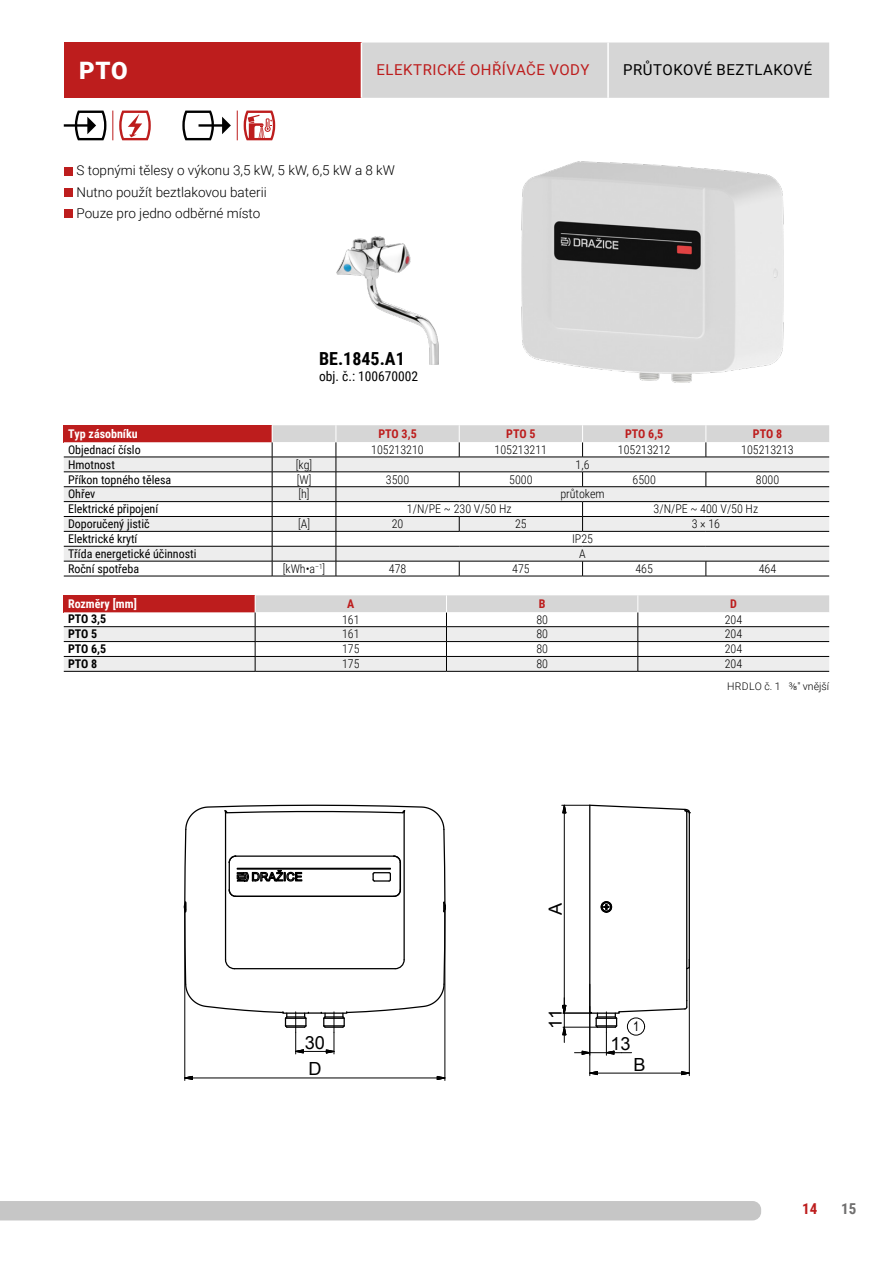
<style>
.page{position:relative;width:893px;height:1263px;background:#fff}
.page>*{position:absolute;margin:0;border:0;box-sizing:border-box;transform-origin:0 0}
.t1{font:900 24px "Roboto";color:#fff}
.t2{font:18.15px/26.7px "Arial";color:#000}
.t3{font:700 18px "Roboto Condensed";color:#000}
.t4{font:15px "Roboto";letter-spacing:.035em;color:#bd1d1d}
.t5{font:15px "Roboto";letter-spacing:.035em;color:#000}
.t6{font:700 15px "Roboto Condensed";color:#bd1d1d}
.t7{font:700 15px "Roboto Condensed";color:#706f6f}
.t8{font:300 13.5px/21.5px "Roboto";color:#000}
.t9{font:13.5px "Roboto Condensed";color:#000}
.t10{font:13.5px "Arial";color:#000;scale:.8 1}
.t11{font:300 12px "Roboto Condensed";color:#000}
.t12{font:12px "Roboto Condensed";color:#000}
.t13{font:700 12px "Roboto Condensed";color:#fff}
.t14{font:700 12px "Roboto Condensed";letter-spacing:-.005em;color:#bd1d1d}
.t15{font:700 12px "Roboto Condensed";letter-spacing:-.005em;color:#000}
.t16{font:300 10.5px "Roboto";color:#000}
</style>
<div class="page">
<div style="left:0;top:1201px;width:761px;height:19px;background:#c6c6c6"></div>
<svg style="left:112px;top:111px;width:1px;height:29px"></svg>
<svg style="left:237px;top:111px;width:1px;height:29px"></svg>
<svg style="left:64px;top:111px;width:42px;height:29px"></svg>
<svg style="left:119px;top:111px;width:32px;height:29px"></svg>
<svg style="left:182px;top:111px;width:49px;height:29px"></svg>
<svg style="left:244px;top:111px;width:31px;height:29px"></svg>
<img style="left:521px;top:161px;width:263px;height:222px">
<img style="left:336px;top:236px;width:102px;height:129px">
<hr style="left:589px;top:805px;width:1px;height:208px;background:#000">
<hr style="left:686px;top:812px;width:1px;height:188px;background:#000">
<svg style="left:686px;top:960px;width:3px;height:10px"></svg>
<hr style="left:689px;top:813px;width:1px;height:147px;background:#000">
<svg style="left:600px;top:901px;width:13px;height:12px"></svg>
<div style="left:601px;top:902px;width:10px;height:10px;border:1px solid #000;border-radius:50%"></div>
<svg style="left:183px;top:804px;width:263px;height:250px"></svg>
<svg style="left:184px;top:1076px;width:9px;height:4px"></svg>
<svg style="left:437px;top:1076px;width:8px;height:4px"></svg>
<hr style="left:192px;top:1078px;width:245px;height:1px;background:#000">
<hr style="left:445px;top:909px;width:1px;height:171px;background:#000">
<hr style="left:185px;top:909px;width:1px;height:171px;background:#000">
<hr style="left:564px;top:813px;width:1px;height:192px;background:#000">
<svg style="left:562px;top:804px;width:129px;height:13px"></svg>
<svg style="left:562px;top:998px;width:126px;height:57px"></svg>
<svg style="left:590px;top:1071px;width:8px;height:4px"></svg>
<svg style="left:681px;top:1071px;width:8px;height:4px"></svg>
<hr style="left:597px;top:1073px;width:85px;height:1px;background:#000">
<hr style="left:589px;top:984px;width:1px;height:92px;background:#000">
<hr style="left:689px;top:960px;width:1px;height:116px;background:#000">
<div style="left:627px;top:1017px;width:18px;height:18px;border:1px solid #000;border-radius:50%"></div>
<div style="left:64px;top:167px;width:8px;height:8px;background:#bd1d1d"></div>
<div style="left:64px;top:188px;width:8px;height:9px;background:#bd1d1d"></div>
<div style="left:64px;top:210px;width:8px;height:8px;background:#bd1d1d"></div>
<div style="left:64px;top:425px;width:208px;height:17px;background:#bd1d1d"></div>
<svg style="left:64px;top:442px;width:208px;height:134px"></svg>
<svg style="left:64px;top:458px;width:208px;height:103px;fill:#ededed"></svg>
<hr style="left:64px;top:457px;width:208px;height:1px;background:#000">
<hr style="left:64px;top:472px;width:208px;height:1px;background:#000">
<hr style="left:64px;top:486px;width:208px;height:1px;background:#000">
<hr style="left:64px;top:501px;width:208px;height:1px;background:#000">
<hr style="left:64px;top:516px;width:208px;height:1px;background:#000">
<hr style="left:64px;top:531px;width:208px;height:1px;background:#000">
<hr style="left:64px;top:546px;width:208px;height:1px;background:#000">
<hr style="left:64px;top:561px;width:208px;height:1px;background:#000">
<hr style="left:64px;top:576px;width:208px;height:1px;background:#000">
<hr style="left:272px;top:576px;width:64px;height:1px;background:#000">
<hr style="left:336px;top:576px;width:123px;height:1px;background:#000">
<hr style="left:459px;top:576px;width:124px;height:1px;background:#000">
<hr style="left:583px;top:576px;width:123px;height:1px;background:#000">
<hr style="left:706px;top:576px;width:123px;height:1px;background:#000">
<svg style="left:272px;top:425px;width:557px;height:151px"></svg>
<hr style="left:64px;top:671px;width:191px;height:1px;background:#000">
<hr style="left:255px;top:671px;width:191px;height:1px;background:#000">
<hr style="left:446px;top:671px;width:192px;height:1px;background:#000">
<hr style="left:638px;top:671px;width:191px;height:1px;background:#000">
<svg style="left:64px;top:595px;width:765px;height:76px"></svg>
<div style="left:64px;top:43px;width:297px;height:55px;background:#bd1d1d"></div>
<div style="left:362px;top:43px;width:467px;height:55px;background:#d6d6d6"></div>
<hr style="left:607px;top:43px;width:2px;height:55px;background:#fff">
<h1 class="t1" style="left:79px;top:53px;width:50px">PTO</h1>
<p class="t4" style="left:377px;top:60px;width:214px">ELEKTRICKÉ OHŘÍVAČE VODY</p>
<p class="t5" style="left:623px;top:60px;width:191px">PRŮTOKOVÉ BEZTLAKOVÉ</p>
<p class="t8" style="left:77px;top:159px;width:320px">S topnými tělesy o výkonu 3,5 kW, 5 kW, 6,5 kW a 8 kW<br>Nutno použít beztlakovou baterii<br>Pouze pro jedno odběrné místo</p>
<h3 class="t3" style="left:319px;top:346px;width:87px">BE.1845.A1</h3>
<p class="t9" style="left:319px;top:367px;width:101px">obj. č.: 100670002</p>
<p class="t13" style="left:68px;top:425px;width:71px">Typ zásobníku</p>
<p class="t14" style="left:378px;top:425px;width:40px">PTO 3,5</p>
<p class="t14" style="left:506px;top:425px;width:31px">PTO 5</p>
<p class="t14" style="left:625px;top:425px;width:40px">PTO 6,5</p>
<p class="t14" style="left:753px;top:425px;width:31px">PTO 8</p>
<p class="t12" style="left:68px;top:441px;width:74px">Objednací číslo</p>
<p class="t11" style="left:371px;top:441px;width:54px">105213210</p>
<p class="t11" style="left:495px;top:441px;width:54px">105213211</p>
<p class="t11" style="left:618px;top:441px;width:54px">105213212</p>
<p class="t11" style="left:741px;top:441px;width:54px">105213213</p>
<p class="t12" style="left:68px;top:456px;width:48px">Hmotnost</p>
<p class="t11" style="left:296px;top:456px;width:18px">[kg]</p>
<p class="t11" style="left:576px;top:456px;width:15px">1,6</p>
<p class="t12" style="left:68px;top:471px;width:105px">Příkon topného tělesa</p>
<p class="t11" style="left:297px;top:471px;width:16px">[W]</p>
<p class="t11" style="left:386px;top:471px;width:25px">3500</p>
<p class="t11" style="left:509px;top:471px;width:25px">5000</p>
<p class="t11" style="left:633px;top:471px;width:25px">6500</p>
<p class="t11" style="left:756px;top:471px;width:25px">8000</p>
<p class="t12" style="left:68px;top:486px;width:29px">Ohřev</p>
<p class="t11" style="left:298px;top:486px;width:13px">[h]</p>
<p class="t11" style="left:560px;top:486px;width:46px">průtokem</p>
<p class="t12" style="left:68px;top:501px;width:92px">Elektrické připojení</p>
<p class="t11" style="left:407px;top:501px;width:106px">1/N/PE ~ 230 V/50 Hz</p>
<p class="t11" style="left:654px;top:501px;width:106px">3/N/PE ~ 400 V/50 Hz</p>
<p class="t12" style="left:68px;top:515px;width:83px">Doporučený jistič</p>
<p class="t11" style="left:298px;top:515px;width:13px">[A]</p>
<p class="t11" style="left:392px;top:515px;width:13px">20</p>
<p class="t11" style="left:515px;top:515px;width:13px">25</p>
<p class="t11" style="left:692px;top:515px;width:30px">3 × 16</p>
<p class="t12" style="left:68px;top:530px;width:71px">Elektrické krytí</p>
<p class="t11" style="left:572px;top:530px;width:23px">IP25</p>
<p class="t12" style="left:68px;top:545px;width:130px">Třída energetické účinnosti</p>
<p class="t11" style="left:579px;top:545px;width:8px">A</p>
<p class="t12" style="left:68px;top:560px;width:73px">Roční spotřeba</p>
<p class="t11" style="left:283px;top:560px;width:44px">[kWh•a<sup>–1</sup>]</p>
<p class="t11" style="left:389px;top:560px;width:19px">478</p>
<p class="t11" style="left:512px;top:560px;width:19px">475</p>
<p class="t11" style="left:635px;top:560px;width:19px">465</p>
<p class="t11" style="left:759px;top:560px;width:19px">464</p>
<p class="t13" style="left:68px;top:595px;width:70px">Rozměry [mm]</p>
<p class="t14" style="left:347px;top:595px;width:9px">A</p>
<p class="t14" style="left:539px;top:595px;width:8px">B</p>
<p class="t14" style="left:730px;top:595px;width:8px">D</p>
<p class="t15" style="left:68px;top:611px;width:40px">PTO 3,5</p>
<p class="t11" style="left:342px;top:611px;width:19px">161</p>
<p class="t11" style="left:536px;top:611px;width:13px">80</p>
<p class="t11" style="left:725px;top:611px;width:19px">204</p>
<p class="t15" style="left:68px;top:625px;width:31px">PTO 5</p>
<p class="t11" style="left:342px;top:626px;width:19px">161</p>
<p class="t11" style="left:536px;top:626px;width:13px">80</p>
<p class="t11" style="left:725px;top:626px;width:19px">204</p>
<p class="t15" style="left:68px;top:640px;width:40px">PTO 6,5</p>
<p class="t11" style="left:342px;top:641px;width:19px">175</p>
<p class="t11" style="left:536px;top:641px;width:13px">80</p>
<p class="t11" style="left:725px;top:641px;width:19px">204</p>
<p class="t15" style="left:68px;top:655px;width:31px">PTO 8</p>
<p class="t11" style="left:342px;top:655px;width:19px">175</p>
<p class="t11" style="left:536px;top:655px;width:13px">80</p>
<p class="t11" style="left:725px;top:655px;width:19px">204</p>
<p class="t16" style="left:727px;top:678px;width:104px">HRDLO č. 1 ⅜" vnější</p>
<h2 class="t2" style="left:305px;top:1029px;width:22px">30<br>D</h2>
<h2 class="t2" style="left:542px;top:915px;width:14px;rotate:-90deg">A</h2>
<h2 class="t2" style="left:542px;top:1029px;width:22px;rotate:-90deg">11</h2>
<p class="t10" style="left:633px;top:1018px;width:9px">1</p>
<h2 class="t2" style="left:610px;top:1030px;width:22px">13</h2>
<h2 class="t2" style="left:634px;top:1051px;width:14px">B</h2>
<p class="t6" style="left:802px;top:1198px;width:17px">14</p>
<p class="t7" style="left:841px;top:1198px;width:17px">15</p>
</div>
